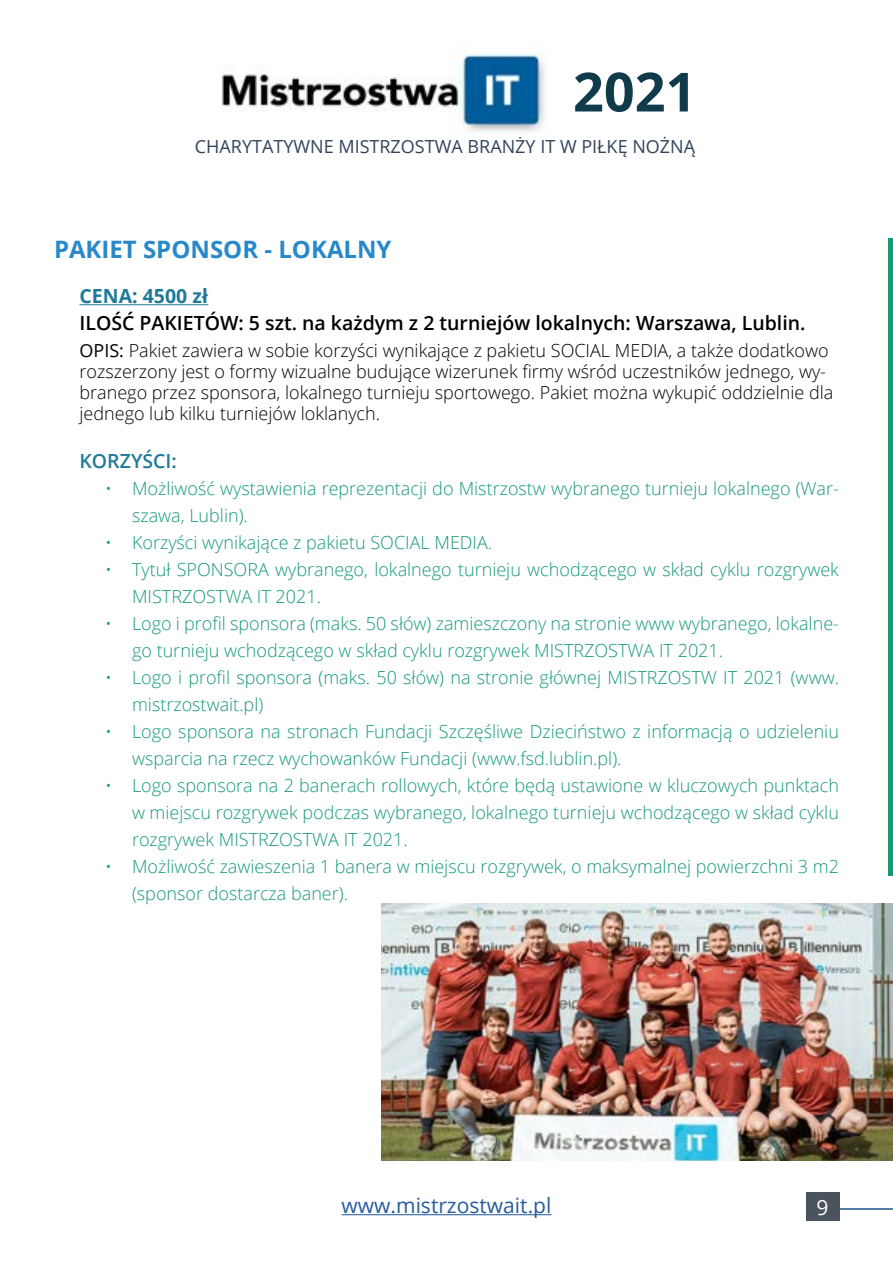
<style>
.page{position:relative;width:893px;height:1263px;background:#fff}
.page>*{position:absolute;margin:0;border:0;box-sizing:border-box;transform-origin:0 0}
.t1{font:700 54px "Open Sans";color:#103b4b}
.t2{font:700 24px "Open Sans";color:#2789ca}
.t3{font:21px "Open Sans";color:#275b9b}
.t4{font:21px "Open Sans";color:#fff}
.t5{font:600 19.5px "Open Sans";color:#000}
.t6{font:700 19.5px "Open Sans";color:#1f7a9a}
.t7{font:600 19.5px "Open Sans";color:#1f7a9a}
.t8{font:300 18px/27px "Open Sans";color:#169a75}
.t9{font:300 18px/21px "Open Sans";color:#000}
.t10{font:18px "Open Sans";color:#32445b}
.s1{font-weight:400}
</style>
<div class="page">
<hr style="left:840px;top:1208px;width:53px;height:1px;background:#567da8">
<div style="left:806px;top:1192px;width:33px;height:29px;background:#4b535d"></div>
<hr style="left:889px;top:238px;width:4px;height:637px;background:#169a75">
<hr style="left:342px;top:1214px;width:209px;height:1px;background:#275b9b">
<img style="left:221px;top:52px;width:325px;height:82px">
<hr style="left:80px;top:304px;width:128px;height:1px;background:#1f7a9a">
<img style="left:382px;top:903px;width:511px;height:258px">
<h1 class="t1" style="left:573px;top:54px;width:125px">2021</h1>
<p class="t10" style="left:195px;top:134px;width:502px">CHARYTATYWNE MISTRZOSTWA BRANŻY IT W PIŁKĘ NOŻNĄ</p>
<h2 class="t2" style="left:54px;top:233px;width:339px">PAKIET SPONSOR - LOKALNY</h2>
<p class="t6" style="left:80px;top:282px;width:130px">CENA: 4500 zł</p>
<p class="t5" style="left:80px;top:310px;width:727px">ILOŚĆ PAKIETÓW: 5 szt. na każdym z 2 turniejów lokalnych: Warszawa, Lublin.</p>
<p class="t9" style="left:80px;top:340px;width:755px"><span class="s1">OPIS:</span> Pakiet zawiera w sobie korzyści wynikające z pakietu SOCIAL MEDIA, a także dodatkowo rozszerzony jest o formy wizualne budujące wizerunek firmy wśród uczestników jednego, wy&shy;branego przez sponsora, lokalnego turnieju sportowego. Pakiet można wykupić oddzielnie dla jednego lub kilku turniejów loklanych.</p>
<p class="t7" style="left:80px;top:448px;width:99px">KORZYŚCI:</p>
<p class="t8" style="left:132px;top:475px;width:708px;text-indent:-27px">• Możliwość wystawienia reprezentacji do Mistrzostw wybranego turnieju lokalnego (War&shy;szawa, Lublin).</p>
<p class="t8" style="left:105px;top:529px;width:389px">• Korzyści wynikające z pakietu SOCIAL MEDIA.</p>
<p class="t8" style="left:132px;top:556px;width:708px;text-indent:-27px">• Tytuł SPONSORA wybranego, lokalnego turnieju wchodzącego w skład cyklu rozgrywek<br>MISTRZOSTWA IT 2021.</p>
<p class="t8" style="left:132px;top:610px;width:708px;text-indent:-27px">• Logo i profil sponsora (maks. 50 słów) zamieszczony na stronie www wybranego, lokalne&shy;go turnieju wchodzącego w skład cyklu rozgrywek MISTRZOSTWA IT 2021.</p>
<p class="t8" style="left:132px;top:664px;width:708px;text-indent:-27px">• Logo i profil sponsora (maks. 50 słów) na stronie głównej MISTRZOSTW IT 2021 (www. mistrzostwait.pl)</p>
<p class="t8" style="left:132px;top:718px;width:708px;text-indent:-27px">• Logo sponsora na stronach Fundacji Szczęśliwe Dzieciństwo z informacją o udzieleniu wsparcia na rzecz wychowanków Fundacji (www.fsd.lublin.pl).</p>
<p class="t8" style="left:132px;top:772px;width:708px;text-align:justify;text-indent:-27px">• Logo sponsora na 2 banerach rollowych, które będą ustawione w kluczowych punktach w miejscu rozgrywek podczas wybranego, lokalnego turnieju wchodzącego w skład cyklu rozgrywek MISTRZOSTWA IT 2021.</p>
<p class="t8" style="left:132px;top:853px;width:708px;text-indent:-27px">• Możliwość zawieszenia 1 banera w miejscu rozgrywek, o maksymalnej powierzchni 3 m2 (sponsor dostarcza baner).</p>
<p class="t3" style="left:342px;top:1191px;width:211px">www.mistrzostwait.pl</p>
<p class="t4" style="left:816px;top:1193px;width:14px">9</p>
</div>
